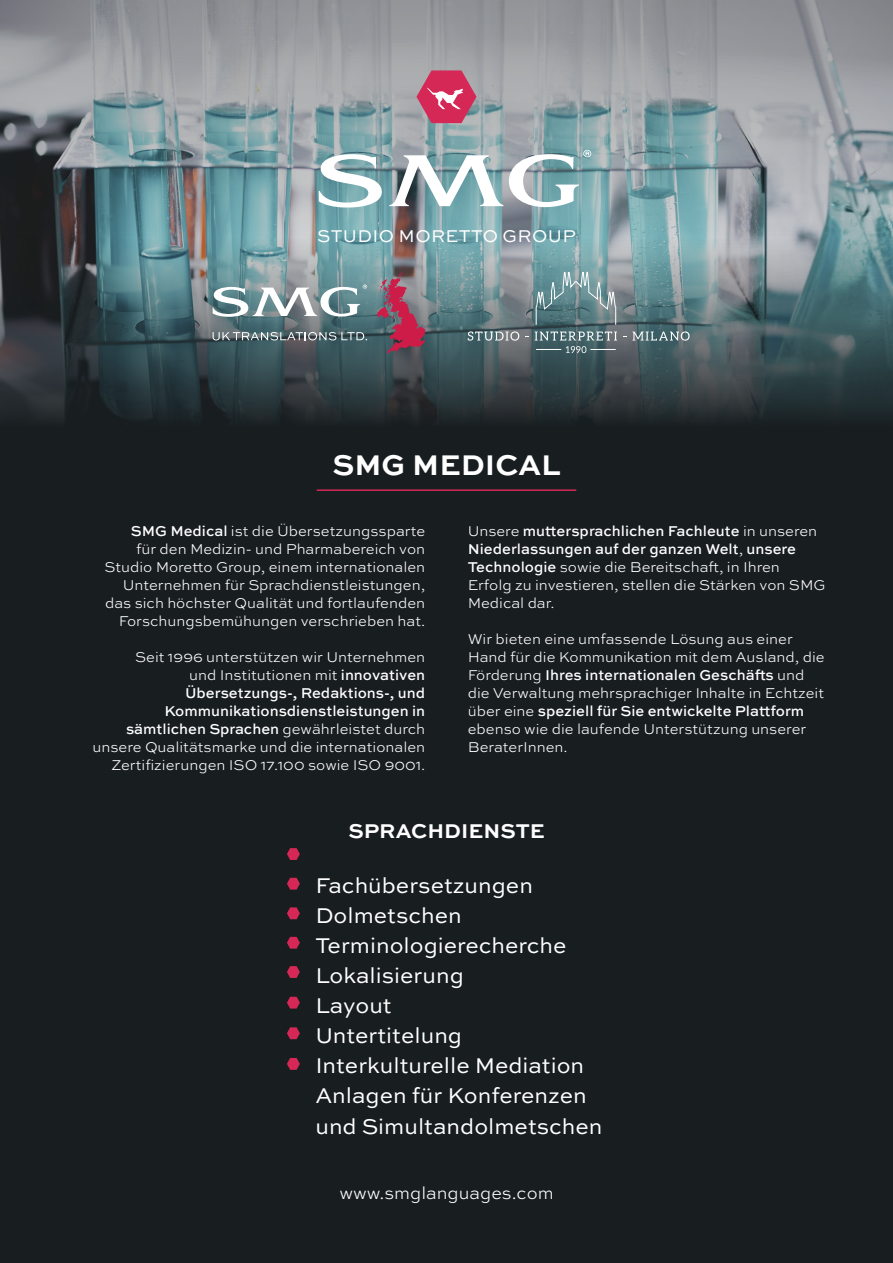
<style>
.page{position:relative;width:893px;height:1263px;background:#fff}
.page>*{position:absolute;margin:0;border:0;box-sizing:border-box;transform-origin:0 0}
.t1{font:700 30px "Sweet Sans Pro";color:#fff}
.t2{font:22.5px/30px "Sweet Sans Pro";color:#fff}
.t3{font:700 21px "Sweet Sans Pro";color:#fff}
.t4{font:300 18px "Sweet Sans Pro";color:#fff}
.t5{font:18px "Sweet Sans";letter-spacing:.02em;color:#fff}
.t6{font:300 15px/18px "Sweet Sans Pro";color:#fff;text-align:right}
.s1{font-weight:500}
</style>
<div class="page">
<div style="left:0;top:238px;width:893px;height:1025px;background:#181d20"></div>
<svg style="left:0;top:0;width:893px;height:419px;background:#708085"></svg>
<hr style="left:317px;top:489px;width:259px;height:2px;background:#d62856">
<svg style="left:287px;top:848px;width:13px;height:12px"></svg>
<svg style="left:287px;top:878px;width:13px;height:12px"></svg>
<svg style="left:287px;top:907px;width:13px;height:12px"></svg>
<svg style="left:287px;top:937px;width:13px;height:12px"></svg>
<svg style="left:287px;top:966px;width:13px;height:12px"></svg>
<svg style="left:287px;top:997px;width:13px;height:11px"></svg>
<svg style="left:287px;top:1027px;width:13px;height:12px"></svg>
<svg style="left:287px;top:1058px;width:13px;height:12px"></svg>
<svg style="left:535px;top:271px;width:82px;height:55px;background:#719094"></svg>
<svg style="left:468px;top:331px;width:51px;height:10px"></svg>
<svg style="left:535px;top:332px;width:82px;height:8px"></svg>
<svg style="left:632px;top:331px;width:58px;height:10px"></svg>
<svg style="left:536px;top:346px;width:80px;height:7px"></svg>
<svg style="left:376px;top:272px;width:49px;height:81px;background:#8e596b"></svg>
<svg style="left:213px;top:284px;width:154px;height:33px;background:#98abaf"></svg>
<svg style="left:213px;top:332px;width:154px;height:8px"></svg>
<svg style="left:319px;top:154px;width:63px;height:54px"></svg>
<svg style="left:389px;top:155px;width:114px;height:51px"></svg>
<svg style="left:509px;top:150px;width:82px;height:58px"></svg>
<svg style="left:416px;top:70px;width:60px;height:53px;background:#cb5978"></svg>
<p class="t5" style="left:317px;top:226px;width:260px">STUDIO MORETTO GROUP</p>
<p class="t1" style="left:332px;top:442px;width:230px">SMG MEDICAL</p>
<p class="t6" style="left:105px;top:522px;width:322px"><span class="s1">SMG Medical</span> ist die Übersetzungssparte<br>für den Medizin- und Pharmabereich von Studio Moretto Group, einem internationalen Unternehmen für Sprachdienstleistungen, das sich höchster Qualität und fortlaufenden Forschungsbemühungen verschrieben hat.</p>
<p class="t6" style="left:93px;top:648px;width:334px">Seit 1996 unterstützen wir Unternehmen<br>und Institutionen mit <span class="s1">innovativen Übersetzungs-, Redaktions-, und Kommunikationsdienstleistungen in sämtlichen Sprachen</span> gewährleistet durch unsere Qualitätsmarke und die internationalen Zertifizierungen ISO 17.100 sowie ISO 9001.</p>
<p class="t6" style="left:468px;top:522px;width:359px;text-align:left">Unsere <span class="s1">muttersprachlichen Fachleute</span> in unseren <span class="s1">Niederlassungen auf der ganzen Welt</span>, <span class="s1">unsere Technologie</span> sowie die Bereitschaft, in Ihren Erfolg zu investieren, stellen die Stärken von SMG Medical dar.</p>
<p class="t6" style="left:468px;top:630px;width:358px;text-align:left">Wir bieten eine umfassende Lösung aus einer Hand für die Kommunikation mit dem Ausland, die Förderung <span class="s1">Ihres internationalen Geschäfts</span> und die Verwaltung mehrsprachiger Inhalte in Echtzeit über eine <span class="s1">speziell für Sie entwickelte Plattform </span>ebenso wie die laufende Unterstützung unserer</p>
<p class="t6" style="left:468px;top:738px;width:101px">BeraterInnen.</p>
<p class="t3" style="left:348px;top:815px;width:198px">SPRACHDIENSTE</p>
<p class="t2" style="left:315px;top:870px;width:219px">Fachübersetzungen</p>
<p class="t2" style="left:315px;top:900px;width:148px">Dolmetschen</p>
<p class="t2" style="left:315px;top:930px;width:253px">Terminologierecherche</p>
<p class="t2" style="left:315px;top:960px;width:150px">Lokalisierung</p>
<p class="t2" style="left:315px;top:990px;width:78px">Layout</p>
<p class="t2" style="left:315px;top:1020px;width:148px">Untertitelung</p>
<p class="t2" style="left:315px;top:1050px;width:270px">Interkulturelle Mediation</p>
<p class="t2" style="left:315px;top:1080px;width:289px">Anlagen für Konferenzen und Simultandolmetschen</p>
<p class="t4" style="left:339px;top:1180px;width:216px">www.smglanguages.com</p>
</div>
